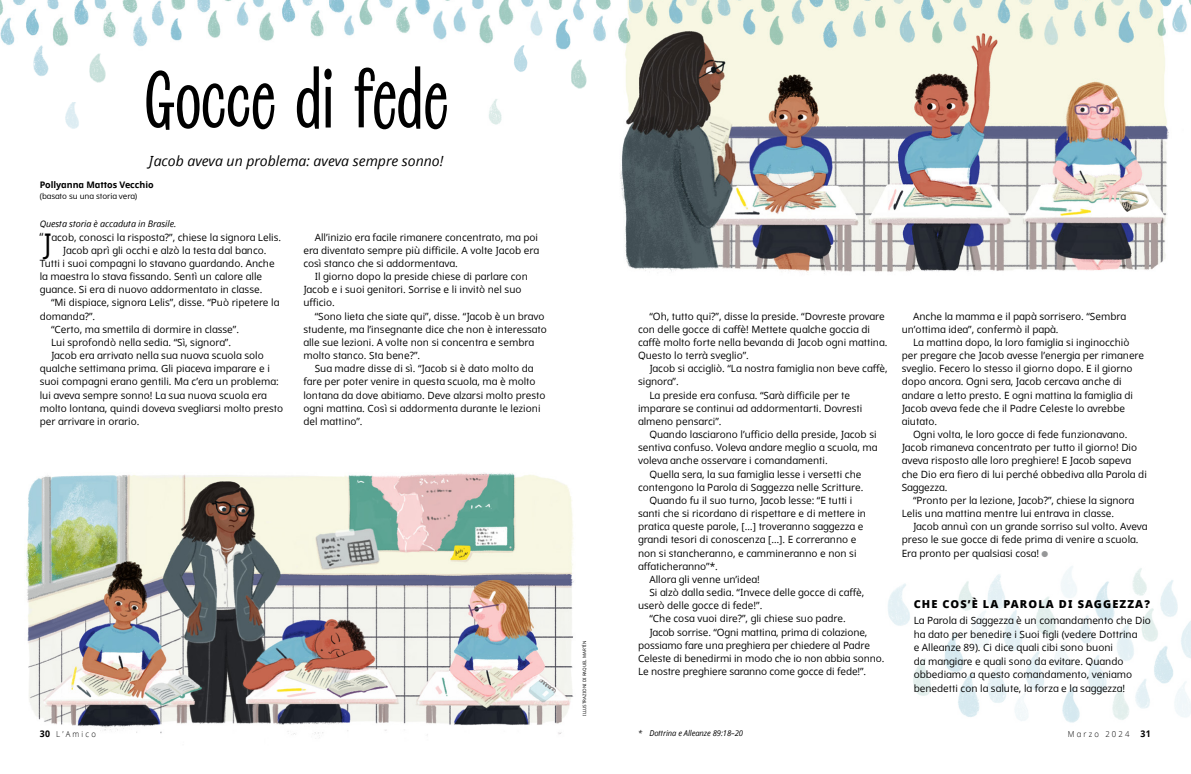
<style>
.page{position:relative;width:1191px;height:774px;background:#fff}
.page>*{position:absolute;margin:0;border:0;box-sizing:border-box;transform-origin:0 0}
.h1_REVLA_title{font:82px "Revla Sans";letter-spacing:-.005em;color:#000}
.p1_first_small_quote_alternate{font:28.4px "Dots Solidlds Lat";color:#000}
.t1{font:italic 14px "Dots Solidlds Lat";color:#000}
.p1_first_small_quote_alternate-2{font:11.4px "Dots Solidlds Lat";color:#000}
.p1_title_aside_sidebar{font:800 11px "Dots Solidlds Lat";letter-spacing:.1em;color:#000}
.p1{font:10px/13.2px "Dots Solidlds Lat";color:#000}
.p1_aside_sidebar_first{font:10px/13.5px "Dots Solidlds Lat";color:#000}
.p1_first_small_quote_alternate-3{font:10px "Dots Solidlds Lat";color:#000}
.p1_bio{font:italic 9px "Dots Solidlds Lat";letter-spacing:-.01em;color:#000}
.p1_author-name{font:700 9px "Dots Solidlds Lat";letter-spacing:-.005em;color:#000}
.t2{font:300 8.2px "Dots Solidlds Lat";letter-spacing:.28em;color:#000;scale:.95 1}
.t3{font:italic 8px "Dots Solidlds Lat";letter-spacing:-.01em;color:#000;scale:.95 1}
.p1_author-role{font:8px "Dots Solidlds Lat";letter-spacing:-.005em;color:#000}
.t4{font:4.5px "Dots Solidlds Lat";color:#000}
.s1{font-family:"Ding P Ilds Dpi";font-size:8.5px;color:#969798}
.s2{font-weight:700;font-size:9.2px}
</style>
<div class="page">
<img style="left:0;top:0;width:1191px;height:274px">
<img style="left:26px;top:473px;width:548px;height:265px">
<img style="left:888px;top:566px;width:303px;height:157px">
<img style="left:562px;top:58px;width:29px;height:37px">
<img style="left:29px;top:45px;width:21px;height:37px">
<img style="left:509px;top:45px;width:22px;height:37px">
<img style="left:60px;top:103px;width:28px;height:34px">
<img style="left:88px;top:52px;width:21px;height:37px">
<img style="left:481px;top:99px;width:28px;height:41px">
<img style="left:1116px;top:191px;width:35px;height:21px">
<p class="h1_REVLA_title" style="left:144px;top:52px;width:306px">Gocce di fede</p>
<p class="t1" style="left:149px;top:151px;width:296px">Jacob aveva un problema: aveva sempre sonno!</p>
<p class="p1_author-name" style="left:40px;top:178px;width:115px">Pollyanna Mattos Vecchio</p>
<p class="p1_author-role" style="left:40px;top:190px;width:99px">(basato su una storia vera)</p>
<p class="p1_bio" style="left:40px;top:217px;width:138px">Questa storia è accaduta in Brasile.</p>
<p class="p1_first_small_quote_alternate-2" style="left:40px;top:228px;width:5px">“</p>
<p class="p1_first_small_quote_alternate" style="left:42px;top:223px;width:11px">J</p>
<p class="p1_first_small_quote_alternate-3" style="left:52px;top:230px;width:231px">acob, conosci la risposta?”, chiese la signora Lelis.</p>
<p class="p1" style="left:40px;top:243px;width:236px;text-indent:23px">Jacob aprì gli occhi e alzò la testa dal banco.<br>Tutti i suoi compagni lo stavano guardando. Anche la maestra lo stava fissando. Sentì un calore alle guance. Si era di nuovo addormentato in classe.</p>
<p class="p1" style="left:40px;top:296px;width:241px;text-indent:11px">“Mi dispiace, signora Lelis”, disse. “Può ripetere la domanda?”.</p>
<p class="p1" style="left:51px;top:322px;width:189px">“Certo, ma smettila di dormire in classe”.</p>
<p class="p1" style="left:51px;top:336px;width:181px">Lui sprofondò nella sedia. “Sì, signora”.</p>
<p class="p1" style="left:40px;top:349px;width:245px;text-indent:11px">Jacob era arrivato nella sua nuova scuola solo qualche settimana prima. Gli piaceva imparare e i suoi compagni erano gentili. Ma c’era un problema: lui aveva sempre sonno! La sua nuova scuola era molto lontana, quindi doveva svegliarsi molto presto per arrivare in orario.</p>
<p class="p1" style="left:303px;top:230px;width:237px;text-align:justify;text-indent:11px">All’inizio era facile rimanere concentrato, ma poi era diventato sempre più difficile. A volte Jacob era così stanco che si addormentava.</p>
<p class="p1" style="left:303px;top:270px;width:226px;text-indent:11px">Il giorno dopo la preside chiese di parlare con<br>Jacob e i suoi genitori. Sorrise e li invitò nel suo ufficio.</p>
<p class="p1" style="left:303px;top:309px;width:245px;text-indent:11px">“Sono lieta che siate qui”, disse. “Jacob è un bravo studente, ma l’insegnante dice che non è interessato alle sue lezioni. A volte non si concentra e sembra molto stanco. Sta bene?”.</p>
<p class="p1" style="left:303px;top:362px;width:243px;text-indent:11px">Sua madre disse di sì. “Jacob si è dato molto da fare per poter venire in questa scuola, ma è molto lontana da dove abitiamo. Deve alzarsi molto presto ogni mattina. Così si addormenta durante le lezioni del mattino”.</p>
<p class="t4" style="left:581px;top:716px;width:77px;rotate:-90deg">ILLUSTRAZIONI DI RAQUEL MARTÍN</p>
<p class="p1" style="left:638px;top:309px;width:251px;text-indent:11px">“Oh, tutto qui?”, disse la preside. “Dovreste provare con delle gocce di caffè! Mettete qualche goccia di caffè molto forte nella bevanda di Jacob ogni mattina.<br>Questo lo terrà sveglio”.</p>
<p class="p1" style="left:638px;top:362px;width:251px;text-indent:11px">Jacob si accigliò. “La nostra famiglia non beve caffè, signora”.</p>
<p class="p1" style="left:638px;top:388px;width:226px;text-indent:11px">La preside era confusa. “Sarà difficile per te imparare se continui ad addormentarti. Dovresti almeno pensarci”.</p>
<p class="p1" style="left:638px;top:428px;width:241px;text-align:justify;text-indent:11px">Quando lasciarono l’ufficio della preside, Jacob si sentiva confuso. Voleva andare meglio a scuola, ma voleva anche osservare i comandamenti.</p>
<p class="p1" style="left:638px;top:467px;width:227px;text-align:right">Quella sera, la sua famiglia lesse i versetti che contengono la Parola di Saggezza nelle Scritture.</p>
<p class="p1" style="left:638px;top:494px;width:229px;text-indent:11px">Quando fu il suo turno, Jacob lesse: “E tutti i santi che si ricordano di rispettare e di mettere in pratica queste parole, […] troveranno saggezza e grandi tesori di conoscenza […]. E correranno e non si stancheranno, e cammineranno e non si affaticheranno”*.</p>
<p class="p1" style="left:649px;top:573px;width:112px">Allora gli venne un’idea!</p>
<p class="p1" style="left:638px;top:586px;width:228px;text-indent:11px">Si alzò dalla sedia. “Invece delle gocce di caffè, userò delle gocce di fede!”.</p>
<p class="p1" style="left:649px;top:612px;width:198px">“Che cosa vuoi dire?”, gli chiese suo padre.</p>
<p class="p1" style="left:638px;top:625px;width:248px;text-indent:11px">Jacob sorrise. “Ogni mattina, prima di colazione, possiamo fare una preghiera per chiedere al Padre Celeste di benedirmi in modo che io non abbia sonno.<br>Le nostre preghiere saranno come gocce di fede!”.</p>
<p class="p1" style="left:901px;top:309px;width:226px;text-indent:11px">Anche la mamma e il papà sorrisero. “Sembra un’ottima idea”, confermò il papà.</p>
<p class="p1" style="left:901px;top:336px;width:244px;text-indent:11px">La mattina dopo, la loro famiglia si inginocchiò per pregare che Jacob avesse l’energia per rimanere sveglio. Fecero lo stesso il giorno dopo. E il giorno dopo ancora. Ogni sera, Jacob cercava anche di andare a letto presto. E ogni mattina la famiglia di Jacob aveva fede che il Padre Celeste lo avrebbe aiutato.</p>
<p class="p1" style="left:901px;top:428px;width:247px;text-indent:11px">Ogni volta, le loro gocce di fede funzionavano.<br>Jacob rimaneva concentrato per tutto il giorno! Dio aveva risposto alle loro preghiere! E Jacob sapeva che Dio era fiero di lui perché obbediva alla Parola di Saggezza.</p>
<p class="p1" style="left:901px;top:494px;width:234px;text-indent:11px">“Pronto per la lezione, Jacob?”, chiese la signora<br>Lelis una mattina mentre lui entrava in classe.</p>
<p class="p1" style="left:901px;top:520px;width:247px;text-indent:11px">Jacob annuì con un grande sorriso sul volto. Aveva preso le sue gocce di fede prima di venire a scuola.<br>Era pronto per qualsiasi cosa! <span class="s1">●</span></p>
<p class="p1_title_aside_sidebar" style="left:913px;top:595px;width:238px">CHE COS’È LA PAROLA DI SAGGEZZA?</p>
<p class="p1_aside_sidebar_first" style="left:913px;top:614px;width:239px">La Parola di Saggezza è un comandamento che Dio ha dato per benedire i Suoi figli (vedere Dottrina<br>e Alleanze 89). Ci dice quali cibi sono buoni<br>da mangiare e quali sono da evitare. Quando obbediamo a questo comandamento, veniamo benedetti con la salute, la forza e la saggezza!</p>
<p class="t3" style="left:638px;top:728px;width:112px">* Dottrina e Alleanze 89:18–20</p>
<p class="t2" style="left:40px;top:728px;width:61px"><span class="s2">30</span> L’Amico</p>
<p class="t2" style="left:1068px;top:728px;width:89px">Marzo 2024 <span class="s2">31</span></p>
</div>
